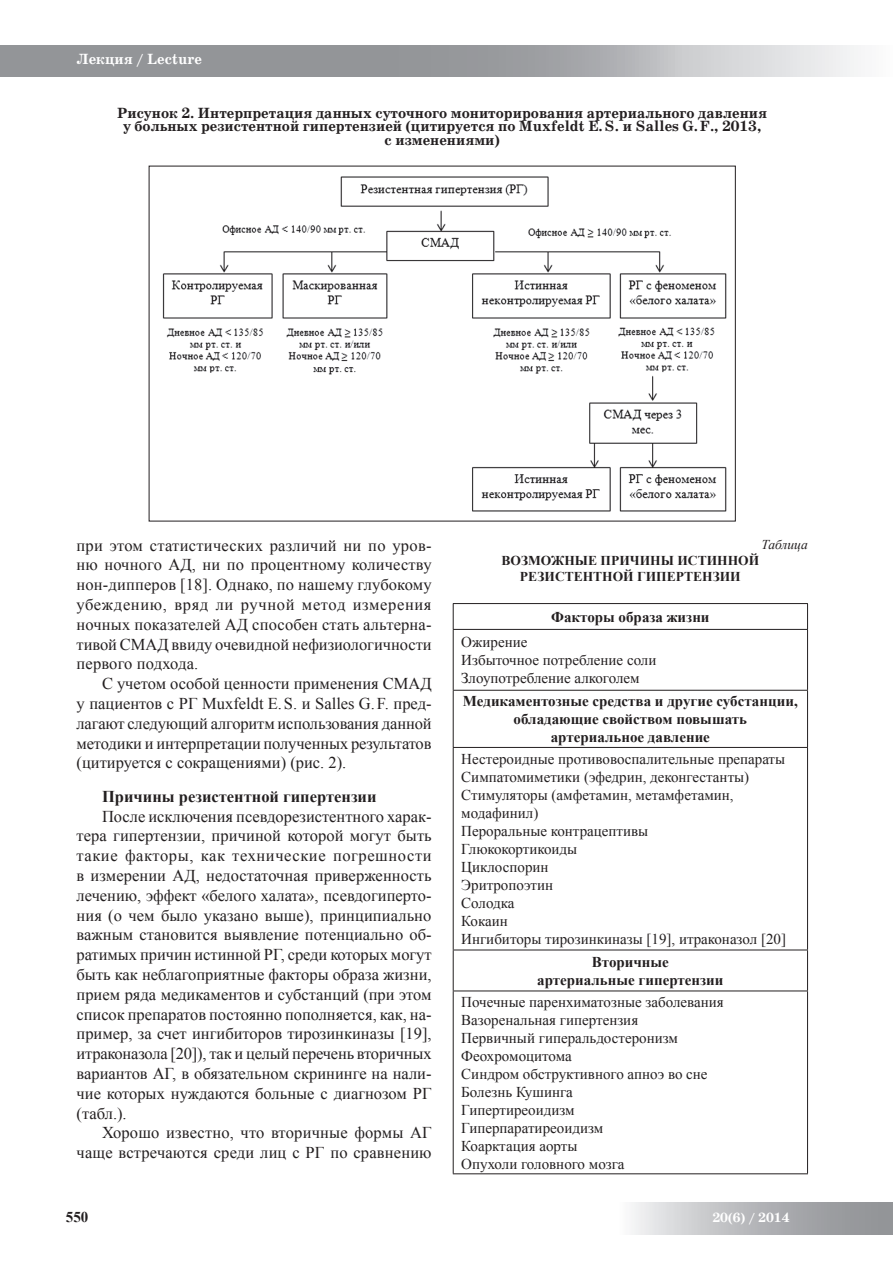
<style>
.page{position:relative;width:893px;height:1263px;background:#fff}
.page>*{position:absolute;margin:0;border:0;box-sizing:border-box;transform-origin:0 0}
.t1{font:16.5px/19.8px "Times New Roman";color:#231f20;text-align:justify}
.t2{font:700 16.5px "Times New Roman";color:#231f20}
.t3{font:15px/18px "Times New Roman";color:#231f20}
.t4{font:700 15px/13.5px "School Book C";color:#231f20;text-align:center}
.t5{font:700 15px/18px "Times New Roman";color:#231f20;text-align:center}
.t6{font:700 15px "School Book C";color:#fff}
.t7{font:700 13.5px "Times New Roman";color:#231f20}
.t8{font:700 13.5px "School Book C";color:#fff}
.t9{font:italic 13.5px "Times New Roman";color:#231f20}
</style>
<div class="page">
<svg style="left:0;top:45px;width:858px;height:32px;background:#a7a9ac"></svg>
<div style="left:619px;top:1202px;width:274px;height:32px;background:linear-gradient(to right,#eff0f1,#85878b)"></div>
<hr style="left:453px;top:603px;width:355px;height:1px;background:#231f20">
<hr style="left:453px;top:629px;width:355px;height:1px;background:#231f20">
<hr style="left:453px;top:690px;width:355px;height:1px;background:#231f20">
<hr style="left:453px;top:747px;width:355px;height:1px;background:#231f20">
<hr style="left:453px;top:950px;width:355px;height:1px;background:#231f20">
<hr style="left:453px;top:990px;width:355px;height:1px;background:#231f20">
<hr style="left:453px;top:1173px;width:355px;height:1px;background:#231f20">
<svg style="left:453px;top:604px;width:1px;height:25px"></svg>
<hr style="left:453px;top:630px;width:1px;height:60px;background:#231f20">
<hr style="left:453px;top:691px;width:1px;height:56px;background:#231f20">
<hr style="left:453px;top:748px;width:1px;height:202px;background:#231f20">
<hr style="left:453px;top:950px;width:1px;height:40px;background:#231f20">
<hr style="left:453px;top:991px;width:1px;height:182px;background:#231f20">
<svg style="left:807px;top:604px;width:1px;height:25px"></svg>
<hr style="left:807px;top:630px;width:1px;height:60px;background:#231f20">
<hr style="left:807px;top:691px;width:1px;height:56px;background:#231f20">
<hr style="left:807px;top:748px;width:1px;height:202px;background:#231f20">
<hr style="left:807px;top:950px;width:1px;height:40px;background:#231f20">
<hr style="left:807px;top:991px;width:1px;height:182px;background:#231f20">
<img style="left:162px;top:176px;width:565px;height:336px">
<p class="t6" style="left:76px;top:50px;width:127px">Лекция / Lecture</p>
<p class="t4" style="left:117px;top:106px;width:651px">Рисунок 2. Интерпретация данных суточного мониторирования артериального давления у больных резистентной гипертензией (цитируется по Muxfeldt E.S. и Salles G.F., 2013,<br>с изменениями)</p>
<p class="t1" style="left:76px;top:535px;width:357px">при этом статистических различий ни по уров&shy;ню ночного АД, ни по процентному количеству нон-дипперов [18]. Однако, по нашему глубокому убеждению, вряд ли ручной метод измерения ночных показателей АД способен стать альтерна&shy;тивой СМАД ввиду очевидной нефизиологичности первого подхода.</p>
<p class="t1" style="left:77px;top:674px;width:357px;text-indent:26px">С учетом особой ценности применения СМАД у пациентов с РГ Muxfeldt E.S. и Salles G.F. пред&shy;лагают следующий алгоритм использования данной методики и интерпретации полученных результатов (цитируется с сокращениями) (рис. 2).</p>
<p class="t2" style="left:102px;top:785px;width:276px">Причины резистентной гипертензии</p>
<p class="t1" style="left:77px;top:806px;width:357px;text-indent:26px">После исключения псевдорезистентного харак&shy;тера гипертензии, причиной которой могут быть такие факторы, как технические погрешности в измерении АД, недостаточная приверженность лечению, эффект «белого халата», псевдогиперто&shy;ния (о чем было указано выше), принципиально важным становится выявление потенциально об&shy;ратимых причин истинной РГ, среди которых могут быть как неблагоприятные факторы образа жизни, прием ряда медикаментов и субстанций (при этом список препаратов постоянно пополняется, как, на&shy;пример, за счет ингибиторов тирозинкиназы [19], итраконазола [20]), так и целый перечень вторичных вариантов АГ, в обязательном скрининге на нали&shy;чие которых нуждаются больные с диагнозом РГ (табл.).</p>
<p class="t1" style="left:77px;top:1123px;width:357px;text-align:right">Хорошо известно, что вторичные формы АГ чаще встречаются среди лиц с РГ по сравнению</p>
<p class="t9" style="left:761px;top:535px;width:48px">Таблица</p>
<p class="t7" style="left:502px;top:551px;width:10px">Воз</p>
<p class="t7" style="left:528px;top:551px;width:161px">можные причины исти</p>
<p class="t7" style="left:717px;top:551px;width:44px">нной</p>
<p class="t7" style="left:520px;top:567px;width:28px">резист</p>
<p class="t7" style="left:574px;top:567px;width:75px">ентной гип</p>
<p class="t7" style="left:667px;top:567px;width:65px">ертенЗии</p>
<p class="t5" style="left:551px;top:607px;width:160px">Факторы образа жизни</p>
<p class="t3" style="left:461px;top:633px;width:197px">Ожирение<br>Избыточное потребление соли<br>Злоупотребление алкоголем</p>
<p class="t5" style="left:463px;top:691px;width:336px">Медикаментозные средства и другие субстанции, обладающие свойством повышать<br>артериальное давление</p>
<p class="t3" style="left:461px;top:750px;width:326px">Нестероидные противовоспалительные препараты<br>Симпатомиметики (эфедрин, деконгестанты)<br>Стимуляторы (амфетамин, метамфетамин, модафинил)<br>Пероральные контрацептивы<br>Глюкокортикоиды<br>Циклоспорин<br>Эритропоэтин<br>Солодка<br>Кокаин<br>Ингибиторы тирозинкиназы [19], итраконазол [20]</p>
<p class="t5" style="left:537px;top:952px;width:188px">Вторичные<br>артериальные гипертензии</p>
<p class="t3" style="left:461px;top:992px;width:264px">Почечные паренхиматозные заболевания<br>Вазоренальная гипертензия<br>Первичный гиперальдостеронизм<br>Феохромоцитома<br>Синдром обструктивного апноэ во сне<br>Болезнь Кушинга<br>Гипертиреоидизм<br>Гиперпаратиреоидизм<br>Коарктация аорты<br>Опухоли головного мозга</p>
<p class="t5" style="left:66px;top:1208px;width:24px">550</p>
<p class="t8" style="left:712px;top:1210px;width:79px">20(6) / 2014</p>
</div>
